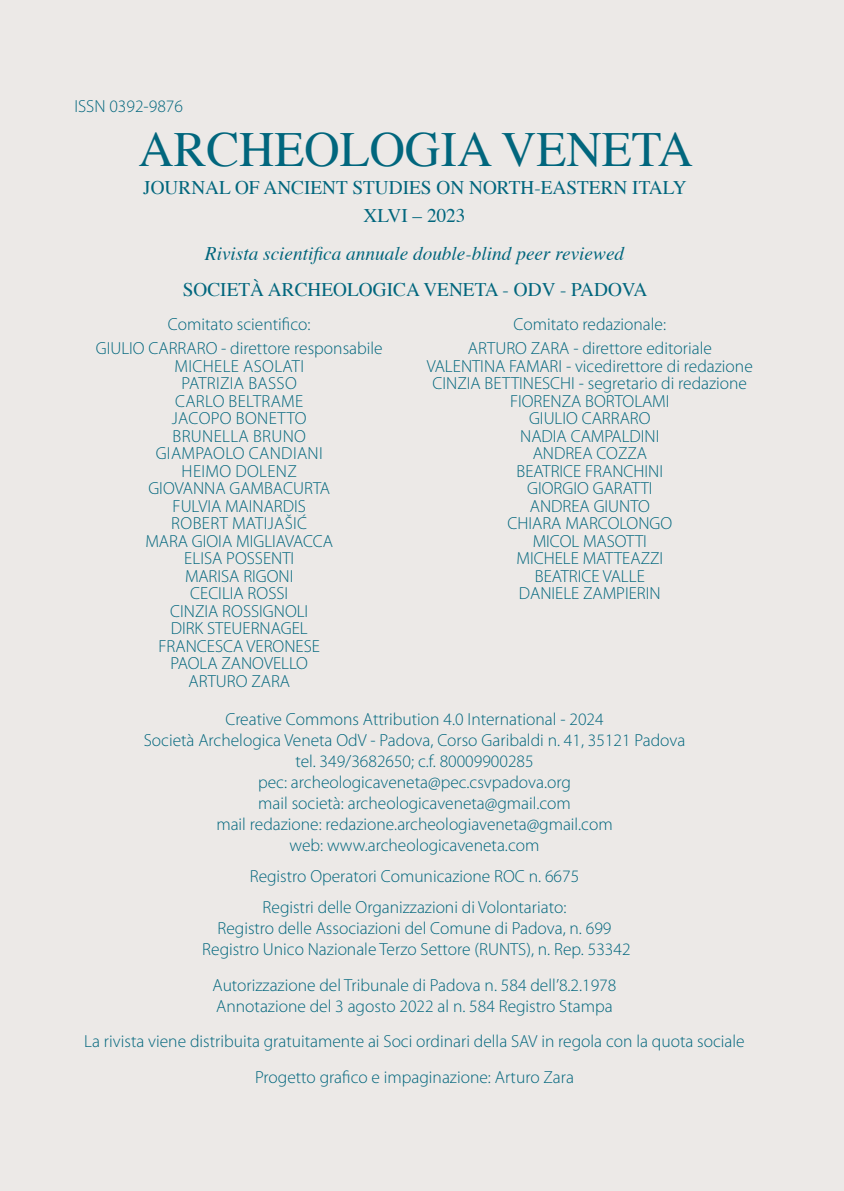
<style>
.page{position:relative;width:844px;height:1191px;background:#fff}
.page>*{position:absolute;margin:0;border:0;box-sizing:border-box;transform-origin:0 0}
.t1{font:49px "Times";color:#01667d}
.t2{font:19.25px/28px "Times";color:#01667d;text-align:center}
.t3{font:italic 19.25px "Times";color:#01667d}
.t4{font:300 17.5px/17.5px "Myriad Pro";color:#01667d;text-align:center}
</style>
<div class="page">
<div style="left:0;top:0;width:843px;height:1191px;background:#ece9e7"></div>
<p class="t4" style="left:74px;top:98px;width:110px">ISSN 0392-9876</p>
<h1 class="t1" style="left:138px;top:104px;width:556px">ARCHEOLOGIA VENETA</h1>
<p class="t2" style="left:143px;top:172px;width:544px">JOURNAL OF ANCIENT STUDIES ON NORTH-EASTERN ITALY<br>XLVI – 2023</p>
<p class="t3" style="left:205px;top:237px;width:420px">Rivista scientifica annuale double-blind peer reviewed</p>
<p class="t2" style="left:183px;top:274px;width:466px">SOCIETÀ ARCHEOLOGICA VENETA - ODV - PADOVA</p>
<p class="t4" style="left:96px;top:312px;width:288px;line-height:24px">Comitato scientifico:<br>GIULIO CARRARO - direttore responsabile</p>
<p class="t4" style="left:145px;top:357px;width:189px">MICHELE ASOLATI<br>PATRIZIA BASSO<br>CARLO BELTRAME<br>JACOPO BONETTO<br>BRUNELLA BRUNO<br>GIAMPAOLO CANDIANI<br>HEIMO DOLENZ<br>GIOVANNA GAMBACURTA<br>FULVIA MAINARDIS<br>ROBERT MATIJAŠIĆ<br>MARA GIOIA MIGLIAVACCA<br>ELISA POSSENTI<br>MARISA RIGONI<br>CECILIA ROSSI<br>CINZIA ROSSIGNOLI<br>DIRK STEUERNAGEL<br>FRANCESCA VERONESE<br>PAOLA ZANOVELLO<br>ARTURO ZARA</p>
<p class="t4" style="left:467px;top:312px;width:245px;line-height:24px">Comitato redazionale:<br>ARTURO ZARA - direttore editoriale</p>
<p class="t4" style="left:427px;top:357px;width:327px">VALENTINA FAMARI - vicedirettore di redazione<br>CINZIA BETTINESCHI - segretario di redazione<br>FIORENZA BORTOLAMI<br>GIULIO CARRARO<br>NADIA CAMPALDINI<br>ANDREA COZZA<br>BEATRICE FRANCHINI<br>GIORGIO GARATTI<br>ANDREA GIUNTO<br>CHIARA MARCOLONGO<br>MICOL MASOTTI<br>MICHELE MATTEAZZI<br>BEATRICE VALLE<br>DANIELE ZAMPIERIN</p>
<p class="t4" style="left:144px;top:708px;width:543px;line-height:21px">Creative Commons Attribution 4.0 International - 2024<br>Società Archelogica Veneta OdV - Padova, Corso Garibaldi n. 41, 35121 Padova tel. 349/3682650; c.f. 80009900285<br>pec: archeologicaveneta@pec.csvpadova.org<br>mail società: archeologicaveneta@gmail.com<br>mail redazione: redazione.archeologiaveneta@gmail.com<br>web: www.archeologicaveneta.com</p>
<p class="t4" style="left:250px;top:860px;width:331px;line-height:31px">Registro Operatori Comunicazione ROC n. 6675<br>Registri delle Organizzazioni di Volontariato:</p>
<p class="t4" style="left:202px;top:917px;width:429px;line-height:21px">Registro delle Associazioni del Comune di Padova, n. 699<br>Registro Unico Nazionale Terzo Settore (RUNTS), n. Rep. 53342</p>
<p class="t4" style="left:212px;top:974px;width:405px;line-height:21px;text-align:left">Autorizzazione del Tribunale di Padova n. 584 dell’8.2.1978<br>Annotazione del 3 agosto 2022 al n. 584 Registro Stampa</p>
<p class="t4" style="left:84px;top:1023px;width:661px;line-height:35.9px">La rivista viene distribuita gratuitamente ai Soci ordinari della SAV in regola con la quota sociale<br>Progetto grafico e impaginazione: Arturo Zara</p>
</div>
